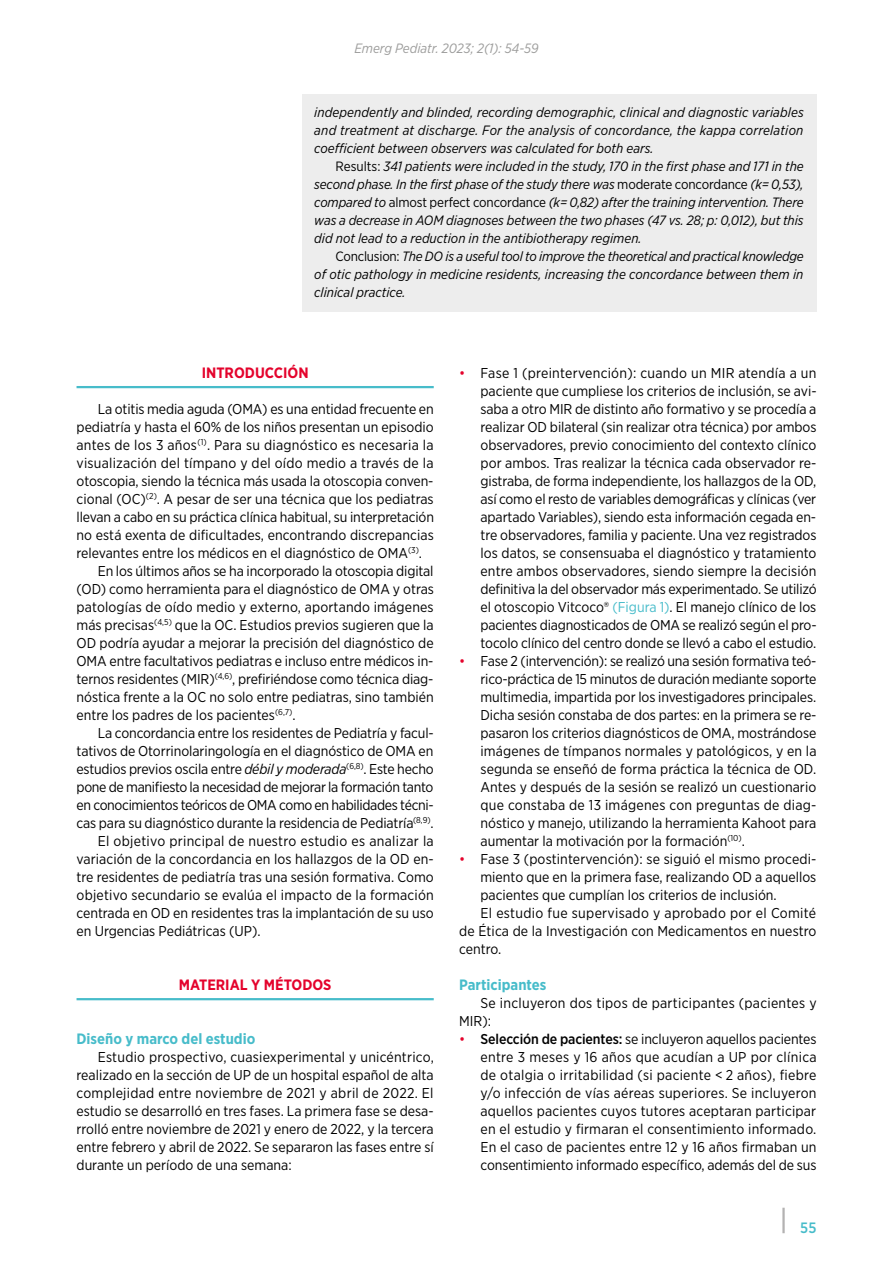
<style>
.page{position:relative;width:893px;height:1263px;background:#fff}
.page>*{position:absolute;margin:0;border:0;box-sizing:border-box;transform-origin:0 0}
.t1{font:700 15px "Gotham Narrow";color:#47bcca}
.t2{font:700 15px "Gotham Narrow";color:#e4032c}
.t3{font:500 15px "Gotham Narrow";color:#47bcca}
.t4{font:14.25px/18px "Gotham Narrow";color:#000;text-align:justify}
.t5{font:14.25px/18px "Gotham Narrow";letter-spacing:.02em;color:#000}
.t6{font:14.25px "Gotham Narrow";letter-spacing:-.025em;color:#000}
.t7{font:italic 13.5px/18px "Gotham Narrow";color:#000;text-align:justify}
.t8{font:italic 13.5px "Gotham Narrow";color:#9d9d9c}
.s1{font-style:normal}
.s2{font-style:italic}
.s3{color:#e4032c}
.s4{color:#47bcca}
.s5{font-weight:500}
</style>
<div class="page">
<hr style="left:782px;top:1208px;width:3px;height:25px;background:#b3b2b2">
<hr style="left:77px;top:386px;width:357px;height:2px;background:#47bcca">
<hr style="left:77px;top:998px;width:357px;height:2px;background:#47bcca">
<div style="left:302px;top:94px;width:514px;height:217px;background:#ededed"></div>
<p class="t8" style="left:354px;top:40px;width:186px">Emerg Pediatr. 2023; 2(1): 54-59</p>
<p class="t7" style="left:314px;top:103px;width:491px">independently and blinded, recording demographic, clinical and diagnostic variables and treatment at discharge. For the analysis of concordance, the kappa correlation coefficient between observers was calculated for both ears.</p>
<p class="t7" style="left:314px;top:157px;width:491px;text-indent:21px"><span class="s1">Results:</span> 341 patients were included in the study, 170 in the first phase and 171 in the second phase. In the first phase of the study there was <span class="s1">moderate concordance</span> (k= 0,53), compared to <span class="s1">almost perfect concordance</span> (k= 0,82) after the training intervention. There was a decrease in AOM diagnoses between the two phases (47 vs. 28; p: 0,012), but this did not lead to a reduction in the antibiotherapy regimen.</p>
<p class="t7" style="left:314px;top:247px;width:491px;text-indent:21px"><span class="s1">Conclusion:</span> The DO is a useful tool to improve the theoretical and practical knowledge of otic pathology in medicine residents, increasing the concordance between them in clinical practice.</p>
<p class="t2" style="left:202px;top:363px;width:108px">INTRODUCCIÓN</p>
<p class="t4" style="left:98px;top:400px;width:337px">La otitis media aguda (OMA) es una entidad frecuente en</p>
<p class="t4" style="left:77px;top:418px;width:359px">pediatría y hasta el 60% de los niños presentan un episodio</p>
<p class="t4" style="left:77px;top:436px;width:359px">antes de los 3 años<sup>(1)</sup>. Para su diagnóstico es necesaria la</p>
<p class="t4" style="left:77px;top:454px;width:359px">visualización del tímpano y del oído medio a través de la</p>
<p class="t4" style="left:77px;top:472px;width:359px">otoscopia, siendo la técnica más usada la otoscopia conven-</p>
<p class="t4" style="left:77px;top:490px;width:359px">cional (OC)<sup>(2)</sup>. A pesar de ser una técnica que los pediatras</p>
<p class="t4" style="left:77px;top:508px;width:359px">llevan a cabo en su práctica clínica habitual, su interpretación</p>
<p class="t4" style="left:77px;top:526px;width:359px">no está exenta de dificultades, encontrando discrepancias</p>
<p class="t4" style="left:77px;top:544px;width:347px">relevantes entre los médicos en el diagnóstico de OMA<sup>(3)</sup>.</p>
<p class="t4" style="left:98px;top:562px;width:337px">En los últimos años se ha incorporado la otoscopia digital</p>
<p class="t4" style="left:77px;top:580px;width:359px">(OD) como herramienta para el diagnóstico de OMA y otras</p>
<p class="t4" style="left:77px;top:598px;width:359px">patologías de oído medio y externo, aportando imágenes</p>
<p class="t4" style="left:77px;top:616px;width:359px">más precisas<sup>(4,5)</sup> que la OC. Estudios previos sugieren que la</p>
<p class="t4" style="left:77px;top:634px;width:359px">OD podría ayudar a mejorar la precisión del diagnóstico de</p>
<p class="t4" style="left:77px;top:652px;width:358px">OMA entre facultativos pediatras e incluso entre médicos in-</p>
<p class="t4" style="left:77px;top:670px;width:359px">ternos residentes (MIR)<sup>(4,6)</sup>, prefiriéndose como técnica diag-</p>
<p class="t4" style="left:77px;top:688px;width:359px">nóstica frente a la OC no solo entre pediatras, sino también</p>
<p class="t4" style="left:77px;top:706px;width:221px">entre los padres de los pacientes<sup>(6,7)</sup>.</p>
<p class="t4" style="left:98px;top:724px;width:338px">La concordancia entre los residentes de Pediatría y facul-</p>
<p class="t4" style="left:77px;top:742px;width:358px">tativos de Otorrinolaringología en el diagnóstico de OMA en</p>
<p class="t4" style="left:77px;top:760px;width:359px">estudios previos oscila entre <span class="s2">débil y moderada</span><sup>(6,8)</sup>. Este hecho</p>
<p class="t6" style="left:77px;top:778px;width:358px">pone de manifiesto la necesidad de mejorar la formación tanto</p>
<p class="t6" style="left:77px;top:796px;width:359px">en conocimientos teóricos de OMA como en habilidades técni-</p>
<p class="t4" style="left:77px;top:814px;width:359px">cas para su diagnóstico durante la residencia de Pediatría<sup>(8,9)</sup>.</p>
<p class="t5" style="left:98px;top:832px;width:337px">El objetivo principal de nuestro estudio es analizar la</p>
<p class="t4" style="left:77px;top:850px;width:359px">variación de la concordancia en los hallazgos de la OD en-</p>
<p class="t4" style="left:77px;top:868px;width:359px">tre residentes de pediatría tras una sesión formativa. Como</p>
<p class="t4" style="left:77px;top:886px;width:359px">objetivo secundario se evalúa el impacto de la formación</p>
<p class="t4" style="left:77px;top:904px;width:359px">centrada en OD en residentes tras la implantación de su uso</p>
<p class="t4" style="left:77px;top:922px;width:186px">en Urgencias Pediátricas (UP).</p>
<p class="t2" style="left:179px;top:975px;width:154px">MATERIAL Y MÉTODOS</p>
<p class="t1" style="left:77px;top:1029px;width:180px">Diseño y marco del estudio</p>
<p class="t4" style="left:77px;top:1048px;width:359px;text-indent:21px">Estudio prospectivo, cuasiexperimental y unicéntrico, realizado en la sección de UP de un hospital español de alta complejidad entre noviembre de 2021 y abril de 2022. El estudio se desarrolló en tres fases. La primera fase se desa&shy;rrolló entre noviembre de 2021 y enero de 2022, y la tercera entre febrero y abril de 2022. Se separaron las fases entre sí durante un período de una semana:</p>
<p class="t4" style="left:480px;top:364px;width:338px;text-indent:-21px"><span class="s3">•</span> Fase 1 (preintervención): cuando un MIR atendía a un paciente que cumpliese los criterios de inclusión, se avi&shy;saba a otro MIR de distinto año formativo y se procedía a realizar OD bilateral (sin realizar otra técnica) por ambos observadores, previo conocimiento del contexto clínico por ambos. Tras realizar la técnica cada observador re&shy;gistraba, de forma independiente, los hallazgos de la OD, así como el resto de variables demográficas y clínicas (ver apartado Variables), siendo esta información cegada en&shy;tre observadores, familia y paciente. Una vez registrados los datos, se consensuaba el diagnóstico y tratamiento entre ambos observadores, siendo siempre la decisión definitiva la del observador más experimentado. Se utilizó el otoscopio Vitcoco® <span class="s4">(Figura 1)</span>. El manejo clínico de los pacientes diagnosticados de OMA se realizó según el pro&shy;tocolo clínico del centro donde se llevó a cabo el estudio.</p>
<p class="t4" style="left:480px;top:652px;width:338px;text-indent:-21px"><span class="s3">•</span> Fase 2 (intervención): se realizó una sesión formativa teó&shy;rico-práctica de 15 minutos de duración mediante soporte multimedia, impartida por los investigadores principales.<br>Dicha sesión constaba de dos partes: en la primera se re&shy;pasaron los criterios diagnósticos de OMA, mostrándose imágenes de tímpanos normales y patológicos, y en la segunda se enseñó de forma práctica la técnica de OD.<br>Antes y después de la sesión se realizó un cuestionario que constaba de 13 imágenes con preguntas de diag&shy;nóstico y manejo, utilizando la herramienta Kahoot para aumentar la motivación por la formación<sup>(10)</sup>.</p>
<p class="t4" style="left:459px;top:850px;width:359px"><span class="s3">•</span> Fase 3 (postintervención): se siguió el mismo procedi-</p>
<p class="t4" style="left:480px;top:868px;width:337px">miento que en la primera fase, realizando OD a aquellos</p>
<p class="t4" style="left:480px;top:886px;width:298px">pacientes que cumplían los criterios de inclusión.</p>
<p class="t5" style="left:480px;top:904px;width:337px">El estudio fue supervisado y aprobado por el Comité</p>
<p class="t4" style="left:459px;top:922px;width:359px">de Ética de la Investigación con Medicamentos en nuestro</p>
<p class="t4" style="left:459px;top:940px;width:44px">centro.</p>
<p class="t1" style="left:459px;top:975px;width:89px">Participantes</p>
<p class="t5" style="left:459px;top:994px;width:359px;text-indent:21px">Se incluyeron dos tipos de participantes (pacientes y<br>MIR):</p>
<p class="t4" style="left:480px;top:1030px;width:338px;text-indent:-21px"><span class="s3">•</span> <span class="s5">Selección de pacientes:</span> se incluyeron aquellos pacientes entre 3 meses y 16 años que acudían a UP por clínica de otalgia o irritabilidad (si paciente &lt; 2 años), fiebre y/o infección de vías aéreas superiores. Se incluyeron aquellos pacientes cuyos tutores aceptaran participar en el estudio y firmaran el consentimiento informado.<br>En el caso de pacientes entre 12 y 16 años firmaban un consentimiento informado específico, además del de sus</p>
<p class="t3" style="left:800px;top:1218px;width:18px">55</p>
</div>
